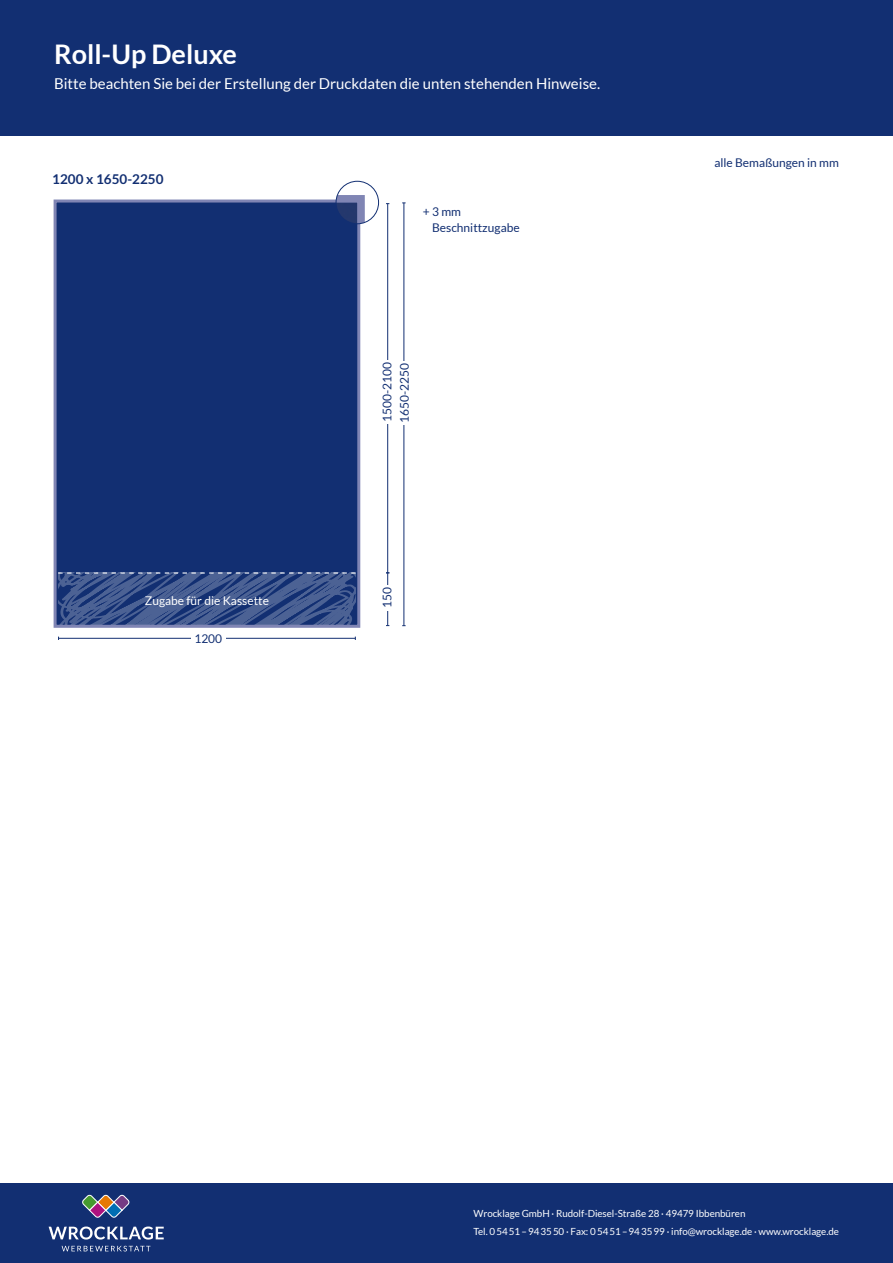
<style>
.page{position:relative;width:893px;height:1263px;background:#fff}
.page>*{position:absolute;margin:0;border:0;box-sizing:border-box;transform-origin:0 0}
.t1{font:700 27px "Lato";color:#fff}
.t2{font:15px "Lato";color:#fff}
.t3{font:700 13.5px "Lato";color:#122f72}
.t4{font:12px/16.2px "Lato";color:#122f72}
.t5{font:12px "Lato";color:#fff}
.t6{font:9.9px/18px "Lato";letter-spacing:-.005em;color:#fff}
</style>
<div class="page">
<div style="left:0;top:1183px;width:893px;height:80px;background:#122f72"></div>
<svg style="left:49px;top:1226px;width:115px;height:13px"></svg>
<svg style="left:62px;top:1246px;width:88px;height:5px"></svg>
<svg style="left:82px;top:1195px;width:48px;height:23px"></svg>
<div style="left:0;top:0;width:893px;height:136px;background:#122f72"></div>
<hr style="left:403px;top:203px;width:1px;height:423px;background:#122f72">
<hr style="left:387px;top:573px;width:1px;height:53px;background:#122f72">
<div style="left:375px;top:585px;width:16px;height:25px;background:#fff"></div>
<hr style="left:59px;top:638px;width:296px;height:1px;background:#122f72">
<div style="left:191px;top:633px;width:34px;height:16px;background:#fff"></div>
<hr style="left:387px;top:204px;width:1px;height:369px;background:#122f72">
<div style="left:53px;top:199px;width:308px;height:429px;background:#122f72"></div>
<svg style="left:58px;top:572px;width:298px;height:53px;background:#3b538a"></svg>
<svg style="left:336px;top:191px;width:33px;height:33px"></svg>
<div style="left:336px;top:181px;width:43px;height:43px;border:1px solid #122f72;border-radius:50%"></div>
<div style="left:392px;top:361px;width:17px;height:64px;background:#fff"></div>
<div style="left:375px;top:360px;width:16px;height:64px;background:#fff"></div>
<h1 class="t1" style="left:54px;top:39px;width:184px">Roll-Up Deluxe</h1>
<h2 class="t2" style="left:54px;top:75px;width:548px">Bitte beachten Sie bei der Erstellung der Druckdaten die unten stehenden Hinweise.</h2>
<h3 class="t3" style="left:52px;top:171px;width:113px">1200 x 1650-2250</h3>
<p class="t5" style="left:145px;top:593px;width:126px">Zugabe für die Kassette</p>
<p class="t4" style="left:194px;top:630px;width:29px">1200</p>
<p class="t4" style="left:432px;top:203px;width:89px;text-indent:-9px">+ 3 mm<br>Beschnittzugabe</p>
<p class="t4" style="left:378px;top:423px;width:62px;line-height:17.2px;rotate:-90deg">1500-2100<br>1650-2250</p>
<p class="t4" style="left:379px;top:608px;width:22px;rotate:-90deg">150</p>
<p class="t4" style="left:714px;top:155px;width:126px">alle Bemaßungen in mm</p>
<p class="t6" style="left:473px;top:1204px;width:367px">Wrocklage GmbH · Rudolf-Diesel-Straße 28 · 49479 Ibbenbüren<br>Tel. 05451–943550 · Fax: 05451–943599 · info@wrocklage.de · www.wrocklage.de</p>
</div>
